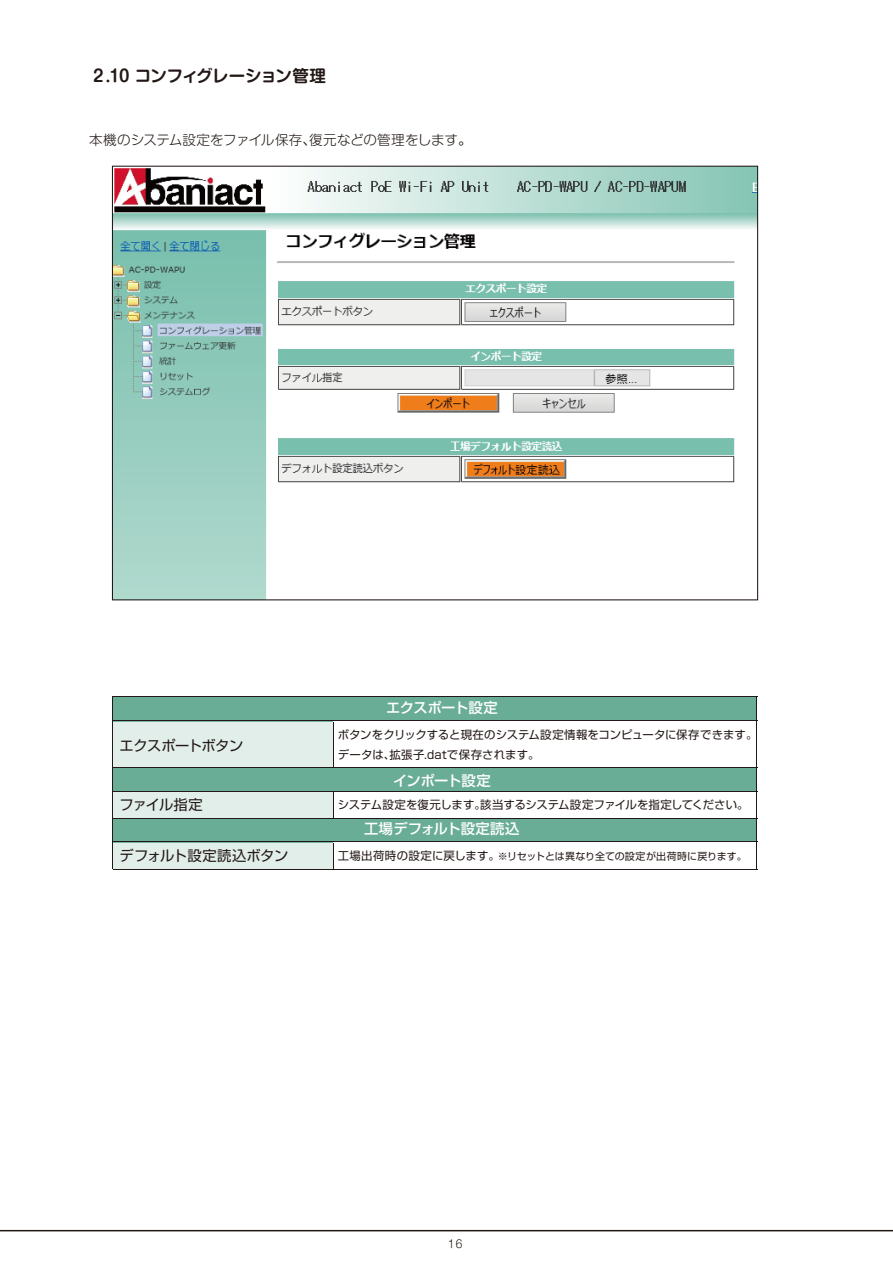
<style>
.page{position:relative;width:893px;height:1263px;background:#fff}
.page>*{position:absolute;margin:0;border:0;box-sizing:border-box;transform-origin:0 0}
.t1{font:700 16.5px "Shin M Go Pr 6 N De";letter-spacing:-.04em;color:#221815}
.t2{font:14.25px "Shin Go Pr 6 N";letter-spacing:-.03em;color:#221815}
.t3{font:14.25px "Shin Go Pr 6 N";letter-spacing:.01em;color:#221815}
.t4{font:500 14.25px "Shin Go Pr 6 N";letter-spacing:.005em;color:#fff}
.t5{font:500 14.25px "Shin Go Pr 6 N";letter-spacing:-.04em;color:#fff}
.t6{font:500 14.25px "Shin Go Pr 6 N";letter-spacing:-.025em;color:#fff}
.t7{font:300 13.5px "Shin M Go Pr 6 N";letter-spacing:.005em;color:#221815}
.t8{font:11.4px/20px "Shin Go Pr 6 N";letter-spacing:.005em;color:#221815}
.t9{font:300 10.8px "Shin M Go Pr 6 N";color:#221815}
.t10{font:10.05px "Shin Go Pr 6 N";letter-spacing:.005em;color:#221815}
.s1{font-size:11.4px}
</style>
<div class="page">
<div style="left:112px;top:697px;width:645px;height:24px;background:#6aad97"></div>
<div style="left:112px;top:721px;width:221px;height:46px;background:#e1eeea"></div>
<div style="left:112px;top:767px;width:645px;height:25px;background:#6aad97"></div>
<div style="left:112px;top:792px;width:221px;height:26px;background:#e1eeea"></div>
<div style="left:112px;top:818px;width:645px;height:24px;background:#6aad97"></div>
<div style="left:112px;top:842px;width:221px;height:27px;background:#e1eeea"></div>
<hr style="left:333px;top:722px;width:1px;height:45px;background:#221815">
<svg style="left:333px;top:792px;width:1px;height:26px"></svg>
<hr style="left:112px;top:696px;width:1px;height:173px;background:#221815">
<hr style="left:757px;top:697px;width:1px;height:172px;background:#221815">
<svg style="left:333px;top:843px;width:1px;height:26px"></svg>
<hr style="left:113px;top:696px;width:644px;height:1px;background:#221815">
<hr style="left:113px;top:721px;width:644px;height:1px;background:#221815">
<hr style="left:113px;top:767px;width:644px;height:1px;background:#221815">
<hr style="left:113px;top:791px;width:644px;height:1px;background:#221815">
<hr style="left:113px;top:818px;width:644px;height:1px;background:#221815">
<hr style="left:113px;top:842px;width:644px;height:1px;background:#221815">
<hr style="left:113px;top:869px;width:644px;height:1px;background:#221815">
<hr style="left:0;top:1230px;width:893px;height:1px;background:#221815">
<img style="left:114px;top:168px;width:642px;height:430px">
<h1 class="t1" style="left:90px;top:62px;width:237px">２.10 コンフィグレーション管理</h1>
<p class="t7" style="left:89px;top:129px;width:384px">本機のシステム設定をファイル保存、復元などの管理をします。</p>
<p class="t2" style="left:120px;top:733px;width:125px">エクスポートボタン</p>
<p class="t2" style="left:120px;top:793px;width:85px">ファイル指定</p>
<p class="t3" style="left:120px;top:844px;width:170px">デフォルト設定読込ボタン</p>
<p class="t5" style="left:386px;top:696px;width:113px">エクスポート設定</p>
<p class="t8" style="left:338px;top:723px;width:421px">ボタンをクリックすると現在のシステム設定情報をコンピュータに保存できます。データは、拡張子.datで保存されます。</p>
<p class="t8" style="left:338px;top:793px;width:412px">システム設定を復元します。該当するシステム設定ファイルを指定してください。</p>
<p class="t6" style="left:393px;top:768px;width:99px">インポート設定</p>
<p class="t4" style="left:364px;top:817px;width:157px">工場デフォルト設定読込</p>
<p class="t10" style="left:338px;top:848px;width:410px"><span class="s1">工場出荷時の設定に戻します。</span>※リセットとは異なり全ての設定が出荷時に戻ります。</p>
<p class="t9" style="left:448px;top:1235px;width:16px">16</p>
</div>
